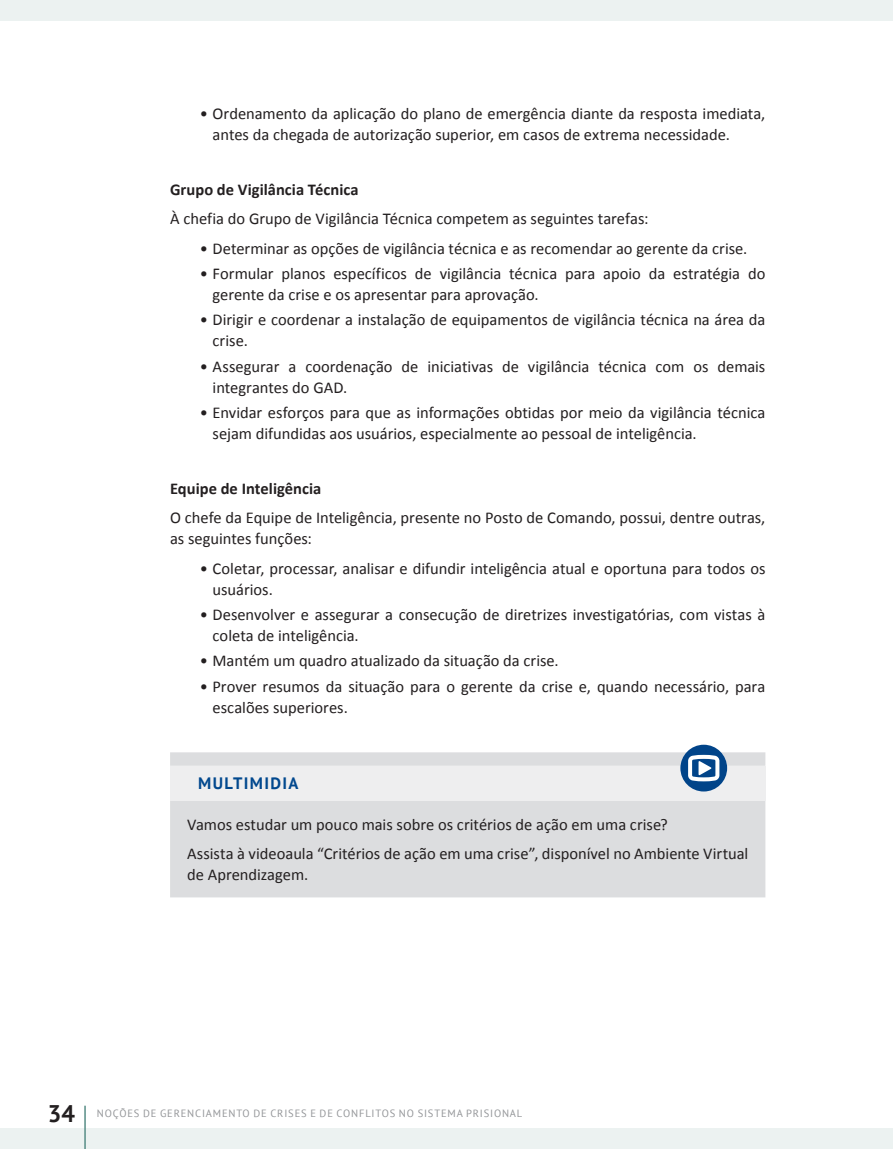
<style>
.page{position:relative;width:893px;height:1149px;background:#fff}
.page>*{position:absolute;margin:0;border:0;box-sizing:border-box;transform-origin:0 0}
.t1{font:700 24px "PT Sans";color:#231f20}
.texto_base{font:16.5px/21px "Calibri";color:#231f20}
.texto_base-2{font:700 16.5px "Calibri";color:#231f20}
.objetivos{font:700 16.5px "PT Sans";letter-spacing:.08em;color:#01488e}
.t2{font:10.5px "PT Sans";letter-spacing:.08em;color:#939598}
</style>
<div class="page">
<div style="left:0;top:0;width:893px;height:21px;background:#ecf2f1"></div>
<div style="left:0;top:1127px;width:893px;height:21px;background:#ecf2f1"></div>
<hr style="left:84px;top:1105px;width:2px;height:43px;background:#578d86">
<div style="left:170px;top:752px;width:595px;height:145px;background:#dcdddf"></div>
<div style="left:170px;top:765px;width:595px;height:35px;background:#eeeeef"></div>
<svg style="left:680px;top:744px;width:47px;height:47px"></svg>
<p class="texto_base" style="left:213px;top:103px;width:554px;text-indent:-13px">• Ordenamento da aplicação do plano de emergência diante da resposta imediata, antes da chegada de autorização superior, em casos de extrema necessidade.</p>
<p class="texto_base-2" style="left:170px;top:178px;width:190px">Grupo de Vigilância Técnica</p>
<p class="texto_base" style="left:170px;top:208px;width:480px">À chefia do Grupo de Vigilância Técnica competem as seguintes tarefas:</p>
<p class="texto_base" style="left:200px;top:238px;width:549px">• Determinar as opções de vigilância técnica e as recomendar ao gerente da crise.</p>
<p class="texto_base" style="left:213px;top:263px;width:554px;text-indent:-13px">• Formular planos específicos de vigilância técnica para apoio da estratégia do gerente da crise e os apresentar para aprovação.</p>
<p class="texto_base" style="left:213px;top:309px;width:554px;text-indent:-13px">• Dirigir e coordenar a instalação de equipamentos de vigilância técnica na área da crise.</p>
<p class="texto_base" style="left:213px;top:355px;width:554px;text-indent:-13px">• Assegurar a coordenação de iniciativas de vigilância técnica com os demais integrantes do GAD.</p>
<p class="texto_base" style="left:213px;top:402px;width:554px;text-indent:-13px">• Envidar esforços para que as informações obtidas por meio da vigilância técnica sejam difundidas aos usuários, especialmente ao pessoal de inteligência.</p>
<p class="texto_base-2" style="left:170px;top:477px;width:153px">Equipe de Inteligência</p>
<p class="texto_base" style="left:170px;top:507px;width:597px">O chefe da Equipe de Inteligência, presente no Posto de Comando, possui, dentre outras, as seguintes funções:</p>
<p class="texto_base" style="left:213px;top:557px;width:554px;text-indent:-13px">• Coletar, processar, analisar e difundir inteligência atual e oportuna para todos os usuários.</p>
<p class="texto_base" style="left:213px;top:604px;width:554px;text-indent:-13px">• Desenvolver e assegurar a consecução de diretrizes investigatórias, com vistas à coleta de inteligência.</p>
<p class="texto_base" style="left:200px;top:650px;width:360px">• Mantém um quadro atualizado da situação da crise.</p>
<p class="texto_base" style="left:213px;top:675px;width:554px;text-indent:-13px">• Prover resumos da situação para o gerente da crise e, quando necessário, para escalões superiores.</p>
<p class="objetivos" style="left:198px;top:772px;width:102px">MULTIMIDIA</p>
<p class="texto_base" style="left:187px;top:813px;width:482px">Vamos estudar um pouco mais sobre os critérios de ação em uma crise?</p>
<p class="texto_base" style="left:187px;top:843px;width:563px">Assista à videoaula “Critérios de ação em uma crise”, disponível no Ambiente Virtual de Aprendizagem.</p>
<h1 class="t1" style="left:48px;top:1097px;width:29px">34</h1>
<p class="t2" style="left:97px;top:1106px;width:427px">NOÇÕES DE GERENCIAMENTO DE CRISES E DE CONFLITOS NO SISTEMA PRISIONAL</p>
</div>
